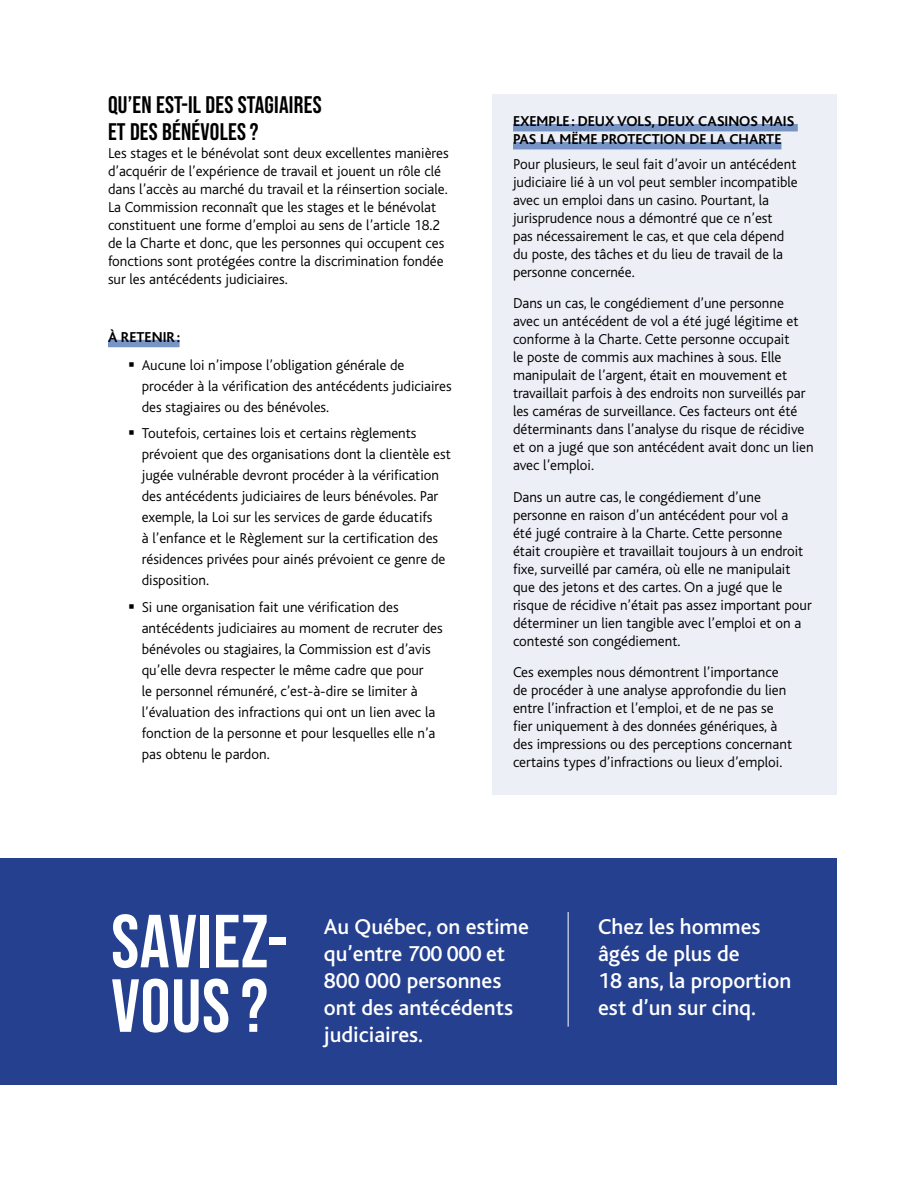
<style>
.page{position:relative;width:918px;height:1188px;background:#fff}
.page>*{position:absolute;margin:0;border:0;box-sizing:border-box;transform-origin:0 0}
.t1{font:75px/64.5px "Bebas Neue";letter-spacing:.01em;color:#fff}
.t2{font:24px/27px "Bebas Neue";letter-spacing:.01em;color:#000}
.t3{font:500 22.5px "Bliss";color:#fff}
.t4{font:300 15px/18px "Bliss";color:#000}
.t5{font:700 15px/18px "Bliss";color:#000}
</style>
<div class="page">
<div style="left:493px;top:94px;width:344px;height:701px;background:#edeff6"></div>
<div style="left:108px;top:340px;width:72px;height:7px;background:#7894c4"></div>
<div style="left:513px;top:124px;width:285px;height:7px;background:#7894c4"></div>
<div style="left:513px;top:142px;width:268px;height:7px;background:#7894c4"></div>
<div style="left:0;top:858px;width:837px;height:227px;background:#25408f"></div>
<h3 class="t2" style="left:108px;top:90px;width:215px">QU’EN EST-IL DES STAGIAIRES<br>ET DES BÉNÉVOLES ?</h3>
<p class="t4" style="left:108px;top:144px;width:342px">Les stages et le bénévolat sont deux excellentes manières d’acquérir de l’expérience de travail et jouent un rôle clé dans l’accès au marché du travail et la réinsertion sociale.<br>La Commission reconnaît que les stages et le bénévolat constituent une forme d’emploi au sens de l’article 18.2 de la Charte et donc, que les personnes qui occupent ces fonctions sont protégées contre la discrimination fondée sur les antécédents judiciaires.</p>
<h4 class="t5" style="left:108px;top:328px;width:74px">À RETENIR :</h4>
<p class="t4" style="left:142px;top:355px;width:311px;line-height:21px;text-indent:-14px">▪ Aucune loi n’impose l’obligation générale de procéder à la vérification des antécédents judiciaires des stagiaires ou des bénévoles.</p>
<p class="t4" style="left:142px;top:423px;width:311px;line-height:21px;text-indent:-14px">▪ Toutefois, certaines lois et certains règlements prévoient que des organisations dont la clientèle est jugée vulnérable devront procéder à la vérification des antécédents judiciaires de leurs bénévoles. Par exemple, la Loi sur les services de garde éducatifs<br>à l’enfance et le Règlement sur la certification des résidences privées pour ainés prévoient ce genre de disposition.</p>
<p class="t4" style="left:142px;top:596px;width:302px;line-height:21px;text-indent:-14px">▪ Si une organisation fait une vérification des antécédents judiciaires au moment de recruter des bénévoles ou stagiaires, la Commission est d’avis qu’elle devra respecter le même cadre que pour<br>le personnel rémunéré, c’est-à-dire se limiter à l’évaluation des infractions qui ont un lien avec la fonction de la personne et pour lesquelles elle n’a pas obtenu le pardon.</p>
<h4 class="t5" style="left:513px;top:113px;width:283px">EXEMPLE : DEUX VOLS, DEUX CASINOS MAIS<br>PAS LA MËME PROTECTION DE LA CHARTE</h4>
<p class="t4" style="left:513px;top:155px;width:286px">Pour plusieurs, le seul fait d’avoir un antécédent judiciaire lié à un vol peut sembler incompatible avec un emploi dans un casino. Pourtant, la jurisprudence nous a démontré que ce n’est<br>pas nécessairement le cas, et que cela dépend du poste, des tâches et du lieu de travail de la personne concernée.</p>
<p class="t4" style="left:513px;top:295px;width:302px">Dans un cas, le congédiement d’une personne avec un antécédent de vol a été jugé légitime et conforme à la Charte. Cette personne occupait<br>le poste de commis aux machines à sous. Elle manipulait de l’argent, était en mouvement et travaillait parfois à des endroits non surveillés par les caméras de surveillance. Ces facteurs ont été déterminants dans l’analyse du risque de récidive et on a jugé que son antécédent avait donc un lien avec l’emploi.</p>
<p class="t4" style="left:513px;top:488px;width:300px">Dans un autre cas, le congédiement d’une personne en raison d’un antécédent pour vol a<br>été jugé contraire à la Charte. Cette personne était croupière et travaillait toujours à un endroit fixe, surveillé par caméra, où elle ne manipulait que des jetons et des cartes. On a jugé que le risque de récidive n’était pas assez important pour déterminer un lien tangible avec l’emploi et on a contesté son congédiement.</p>
<p class="t4" style="left:513px;top:664px;width:281px">Ces exemples nous démontrent l’importance de procéder à une analyse approfondie du lien entre l’infraction et l’emploi, et de ne pas se fier uniquement à des données génériques, à des impressions ou des perceptions concernant certains types d’infractions ou lieux d’emploi.</p>
<h1 class="t1" style="left:111px;top:908px;width:178px">SAVIEZ-<br>VOUS ?</h1>
<p class="t3" style="left:324px;top:915px;width:207px">Au Québec, on estime</p>
<p class="t3" style="left:598px;top:915px;width:164px">Chez les hommes</p>
<p class="t3" style="left:324px;top:942px;width:183px">qu’entre 700 000 et</p>
<p class="t3" style="left:598px;top:942px;width:143px">âgés de plus de</p>
<p class="t3" style="left:324px;top:969px;width:179px">800 000 personnes</p>
<p class="t3" style="left:598px;top:969px;width:195px">18 ans, la proportion</p>
<p class="t3" style="left:324px;top:996px;width:191px">ont des antécédents</p>
<p class="t3" style="left:598px;top:996px;width:159px">est d’un sur cinq.</p>
<p class="t3" style="left:324px;top:1023px;width:101px">judiciaires.</p>
</div>
